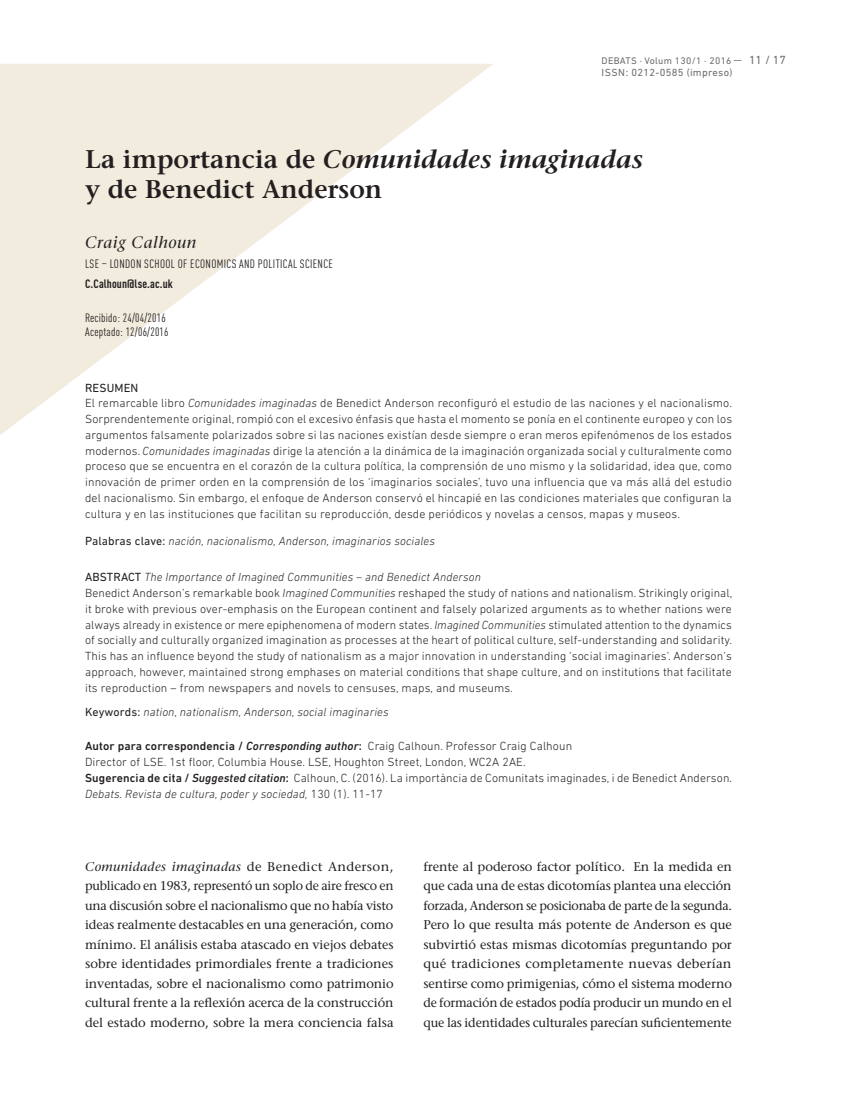
<style>
.page{position:relative;width:851px;height:1106px;background:#fff}
.page>*{position:absolute;margin:0;border:0;box-sizing:border-box;transform-origin:0 0}
.t1{font:600 25.5px/30px "Stone Serif";color:#231f20}
.t2{font:italic 16.5px "Stone Serif";letter-spacing:.03em;color:#231f20}
.t3{font:12.75px/19.5px "Stone Serif";letter-spacing:-.01em;color:#231f20;text-align:justify}
.t4{font:300 12px/15.8px "DIN Next LT Pro";letter-spacing:.01em;color:#231f20}
.t5{font:italic 300 12px "DIN Next LT Pro";letter-spacing:.01em;color:#231f20}
.t6{font:condensed 12px/14.4px "DIN Pro";letter-spacing:.03em;color:#231f20}
.t7{font:700 condensed 12px "DIN Pro";letter-spacing:.01em;color:#231f20}
.t8{font:12px "DIN Next LT Pro";color:#6c6d70}
.t9{font:10.5px "DIN Next LT Pro";letter-spacing:.03em;color:#6c6d70}
.t10{font:9.75px "DIN Next LT Pro";letter-spacing:.03em;color:#6c6d70}
.s1{font-size:9.75px}
.s2{font-style:italic}
.s3{font-weight:400}
.s4{font-weight:400;font-style:normal}
.s5{font-weight:500}
.s6{font-weight:500;font-style:italic}
</style>
<div class="page">
<svg style="left:0;top:64px;width:493px;height:371px"></svg>
<p class="t8" style="left:733px;top:53px;width:54px"><span class="s1">—</span> 11 / 17</p>
<p class="t10" style="left:601px;top:55px;width:131px">DEBATS · Volum 130/1 · 2016</p>
<p class="t9" style="left:601px;top:67px;width:132px">ISSN: 0212-0585 (impreso)</p>
<h1 class="t1" style="left:85px;top:144px;width:559px">La importancia de <span class="s2">Comunidades imaginadas </span>y de Benedict Anderson</h1>
<h2 class="t2" style="left:85px;top:232px;width:113px">Craig Calhoun</h2>
<p class="t6" style="left:85px;top:256px;width:249px">LSE – LONDON SCHOOL OF ECONOMICS AND POLITICAL SCIENCE</p>
<p class="t7" style="left:85px;top:274px;width:89px">C.Calhoun@lse.ac.uk</p>
<p class="t6" style="left:85px;top:309px;width:85px">Recibido: 24/04/2016<br>Aceptado: 12/06/2016</p>
<p class="t4" style="left:85px;top:379px;width:648px"><span class="s3">RESUMEN<br></span>El remarcable libro <span class="s2">Comunidades imaginadas</span> de Benedict Anderson reconfiguró el estudio de las naciones y el nacionalismo.<br>Sorprendentemente original, rompió con el excesivo énfasis que hasta el momento se ponía en el continente europeo y con los argumentos falsamente polarizados sobre si las naciones existían desde siempre o eran meros epifenómenos de los estados modernos. <span class="s2">Comunidades imaginadas</span> dirige la atención a la dinámica de la imaginación organizada social y culturalmente como proceso que se encuentra en el corazón de la cultura política, la comprensión de uno mismo y la solidaridad, idea que, como innovación de primer orden en la comprensión de los ‘imaginarios sociales’, tuvo una influencia que va más allá del estudio del nacionalismo. Sin embargo, el enfoque de Anderson conservó el hincapié en las condiciones materiales que configuran la cultura y en las instituciones que facilitan su reproducción, desde periódicos y novelas a censos, mapas y museos.</p>
<p class="t5" style="left:85px;top:534px;width:351px"><span class="s4">Palabras clave:</span> nación, nacionalismo, Anderson, imaginarios sociales</p>
<p class="t4" style="left:85px;top:569px;width:648px"><span class="s3">ABSTRACT</span> <span class="s2">The Importance of Imagined Communities – and Benedict Anderson<br></span>Benedict Anderson’s remarkable book <span class="s2">Imagined Communities</span> reshaped the study of nations and nationalism. Strikingly original, it broke with previous over-emphasis on the European continent and falsely polarized arguments as to whether nations were always already in existence or mere epiphenomena of modern states. <span class="s2">Imagined Communities</span> stimulated attention to the dynamics of socially and culturally organized imagination as processes at the heart of political culture, self-understanding and solidarity.<br>This has an influence beyond the study of nationalism as a major innovation in understanding ‘social imaginaries’. Anderson’s approach, however, maintained strong emphases on material conditions that shape culture, and on institutions that facilitate its reproduction – from newspapers and novels to censuses, maps, and museums.</p>
<p class="t5" style="left:85px;top:705px;width:305px"><span class="s4">Keywords:</span> nation, nationalism, Anderson, social imaginaries</p>
<p class="t4" style="left:85px;top:738px;width:648px"><span class="s5">Autor para correspondencia /</span> <span class="s6">Corresponding author</span><span class="s5">:</span> Craig Calhoun. Professor Craig Calhoun<br>Director of LSE. 1st floor, Columbia House. LSE, Houghton Street, London, WC2A 2AE.<br><span class="s5">Sugerencia de cita /</span> <span class="s6">Suggested citation</span><span class="s5">:</span> Calhoun, C. (2016). La importància de Comunitats imaginades, i de Benedict Anderson.<br><span class="s2">Debats. Revista de cultura, poder y sociedad,</span> 130 (1). 11-17</p>
<p class="t3" style="left:85px;top:856px;width:310px"><span class="s2">Comunidades imaginadas</span> de Benedict Anderson, publicado en 1983, representó un soplo de aire fresco en una discusión sobre el nacionalismo que no había visto ideas realmente destacables en una generación, como mínimo. El análisis estaba atascado en viejos debates sobre identidades primordiales frente a tradiciones inventadas, sobre el nacionalismo como patrimonio cultural frente a la reflexión acerca de la construcción del estado moderno, sobre la mera conciencia falsa</p>
<p class="t3" style="left:423px;top:856px;width:310px">frente al poderoso factor político. En la medida en que cada una de estas dicotomías plantea una elección forzada, Anderson se posicionaba de parte de la segunda.<br>Pero lo que resulta más potente de Anderson es que subvirtió estas mismas dicotomías preguntando por qué tradiciones completamente nuevas deberían sentirse como primigenias, cómo el sistema moderno de formación de estados podía producir un mundo en el que las identidades culturales parecían suficientemente</p>
</div>
